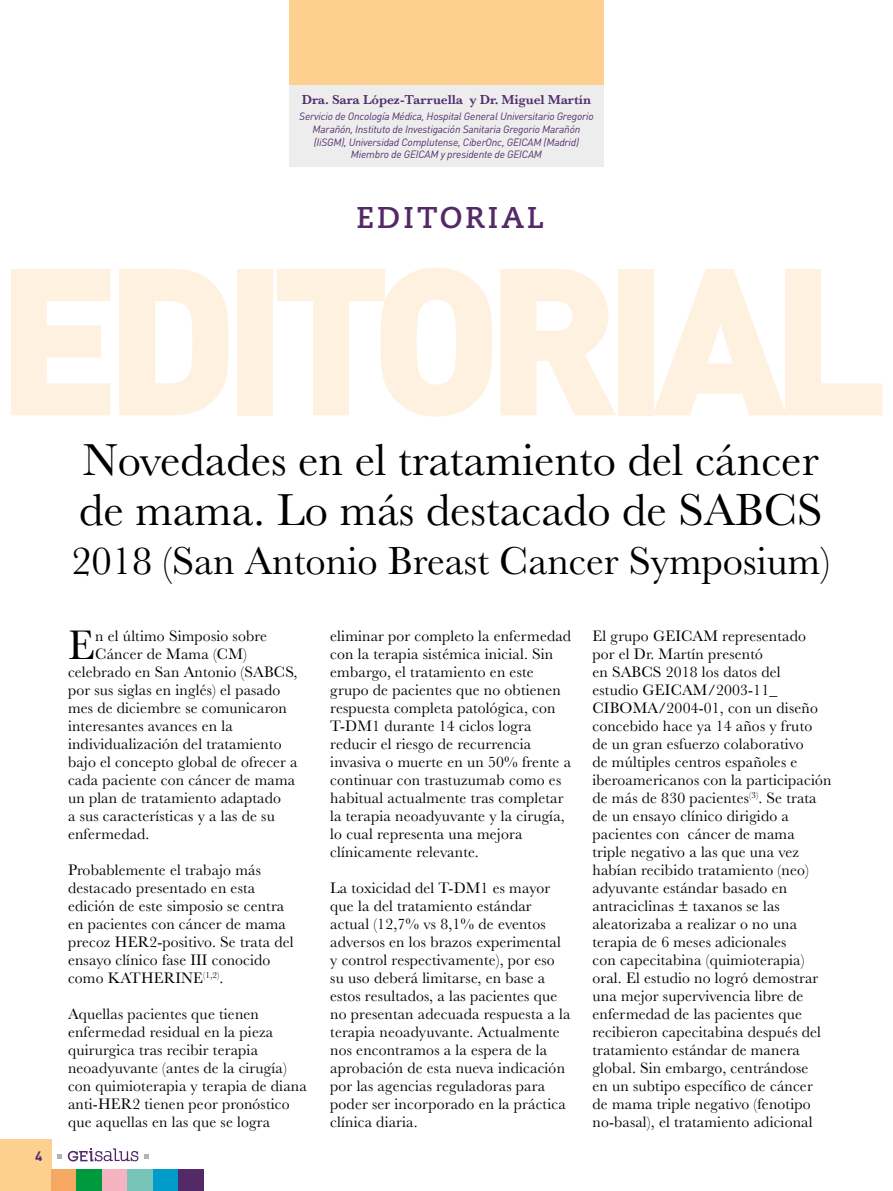
<style>
.page{position:relative;width:893px;height:1191px;background:#fff}
.page>*{position:absolute;margin:0;border:0;box-sizing:border-box;transform-origin:0 0}
.t1{font:900 205.5px "DIN";letter-spacing:-.08em;color:#fff1df}
.t2{font:46.5px/49.5px "Baskerville";color:#000}
.t3{font:42.9px "Baskerville";color:#000}
.t4{font:40.5px "Baskerville";color:#000}
.t5{font:700 30px "Caecilia LT Std";letter-spacing:.1em;color:#532a67}
.t6{font:15.75px/18px "Baskerville";letter-spacing:.01em;color:#000}
.t7{font:600 13.5px "Baskerville";letter-spacing:-.01em;color:#522d6d}
.t8{font:700 13.5px "DIN";color:#532a67}
.t9{font:italic 10.5px/12.6px "DIN";letter-spacing:-.02em;color:#522d6d;text-align:center}
</style>
<div class="page">
<div style="left:0;top:1139px;width:51px;height:52px;background:#fdd08f"></div>
<svg style="left:57px;top:1154px;width:5px;height:4px"></svg>
<svg style="left:144px;top:1154px;width:5px;height:4px"></svg>
<svg style="left:68px;top:1148px;width:70px;height:13px"></svg>
<div style="left:51px;top:1169px;width:26px;height:22px;background:#f6a862"></div>
<div style="left:77px;top:1169px;width:25px;height:22px;background:#009a3e"></div>
<div style="left:102px;top:1169px;width:26px;height:22px;background:#f5b3c1"></div>
<div style="left:128px;top:1169px;width:25px;height:22px;background:#77c5b9"></div>
<div style="left:153px;top:1169px;width:26px;height:22px;background:#009cca"></div>
<div style="left:179px;top:1169px;width:25px;height:22px;background:#532a67"></div>
<div style="left:289px;top:83px;width:315px;height:84px;background:#ededed"></div>
<div style="left:289px;top:0;width:315px;height:84px;background:#fdd08f"></div>
<p class="t7" style="left:302px;top:90px;width:291px">Dra. Sara López-Tarruella y Dr. Miguel Martín</p>
<p class="t9" style="left:299px;top:110px;width:296px">Servicio de Oncología Médica, Hospital General Universitario Gregorio Marañón, Instituto de Investigación Sanitaria Gregorio Marañón (IiSGM), Universidad Complutense, CiberOnc, GEICAM (Madrid)<br>Miembro de GEICAM y presidente de GEICAM</p>
<h3 class="t5" style="left:356px;top:200px;width:190px">EDITORIAL</h3>
<h1 class="t1" style="left:-4px;top:203px;width:894px">EDITORIAL</h1>
<h2 class="t2" style="left:79px;top:436px;width:745px">Novedades en el tratamiento del cáncer de mama. Lo más destacado de SABCS</h2>
<h3 class="t4" style="left:71px;top:535px;width:760px">2018 (San Antonio Breast Cancer Symposium)</h3>
<p class="t8" style="left:35px;top:1147px;width:9px">4</p>
<h3 class="t3" style="left:68px;top:618px;width:28px">E</h3>
<p class="t6" style="left:95px;top:627px;width:173px">n el último Simposio sobre</p>
<p class="t6" style="left:95px;top:645px;width:153px">Cáncer de Mama (CM)</p>
<p class="t6" style="left:68px;top:663px;width:231px">celebrado en San Antonio (SABCS,</p>
<p class="t6" style="left:68px;top:681px;width:214px">por sus siglas en inglés) el pasado</p>
<p class="t6" style="left:68px;top:699px;width:220px">mes de diciembre se comunicaron</p>
<p class="t6" style="left:68px;top:717px;width:166px">interesantes avances en la</p>
<p class="t6" style="left:68px;top:735px;width:215px">individualización del tratamiento</p>
<p class="t6" style="left:68px;top:753px;width:231px">bajo el concepto global de ofrecer a</p>
<p class="t6" style="left:68px;top:771px;width:229px">cada paciente con cáncer de mama</p>
<p class="t6" style="left:68px;top:789px;width:214px">un plan de tratamiento adaptado</p>
<p class="t6" style="left:68px;top:807px;width:208px">a sus características y a las de su</p>
<p class="t6" style="left:68px;top:825px;width:83px">enfermedad.</p>
<p class="t6" style="left:68px;top:861px;width:227px">Probablemente el trabajo más destacado presentado en esta edición de este simposio se centra en pacientes con cáncer de mama precoz HER2-positivo. Se trata del ensayo clínico fase III conocido como KATHERINE<sup>(1,2)</sup>.</p>
<p class="t6" style="left:68px;top:1005px;width:240px">Aquellas pacientes que tienen enfermedad residual en la pieza quirurgica tras recibir terapia neoadyuvante (antes de la cirugía) con quimioterapia y terapia de diana anti-HER2 tienen peor pronóstico que aquellas en las que se logra</p>
<p class="t6" style="left:330px;top:627px;width:242px">eliminar por completo la enfermedad con la terapia sistémica inicial. Sin embargo, el tratamiento en este grupo de pacientes que no obtienen respuesta completa patológica, con T-DM1 durante 14 ciclos logra reducir el riesgo de recurrencia invasiva o muerte en un 50% frente a continuar con trastuzumab como es habitual actualmente tras completar la terapia neoadyuvante y la cirugía, lo cual representa una mejora clínicamente relevante.</p>
<p class="t6" style="left:330px;top:879px;width:242px">La toxicidad del T-DM1 es mayor que la del tratamiento estándar actual (12,7% vs 8,1% de eventos adversos en los brazos experimental y control respectivamente), por eso su uso deberá limitarse, en base a estos resultados, a las pacientes que no presentan adecuada respuesta a la terapia neoadyuvante. Actualmente nos encontramos a la espera de la aprobación de esta nueva indicación por las agencias reguladoras para poder ser incorporado en la práctica clínica diaria.</p>
<p class="t6" style="left:592px;top:627px;width:241px">El grupo GEICAM representado por el Dr. Martín presentó<br>en SABCS 2018 los datos del<br>estudio GEICAM/2003-11_<br>CIBOMA/2004-01, con un diseño concebido hace ya 14 años y fruto<br>de un gran esfuerzo colaborativo<br>de múltiples centros españoles e iberoamericanos con la participación de más de 830 pacientes<sup>(3)</sup>. Se trata de un ensayo clínico dirigido a pacientes con cáncer de mama triple negativo a las que una vez habían recibido tratamiento (neo) adyuvante estándar basado en antraciclinas ± taxanos se las aleatorizaba a realizar o no una terapia de 6 meses adicionales<br>con capecitabina (quimioterapia) oral. El estudio no logró demostrar una mejor supervivencia libre de enfermedad de las pacientes que recibieron capecitabina después del tratamiento estándar de manera global. Sin embargo, centrándose<br>en un subtipo específico de cáncer de mama triple negativo (fenotipo no-basal), el tratamiento adicional</p>
</div>
